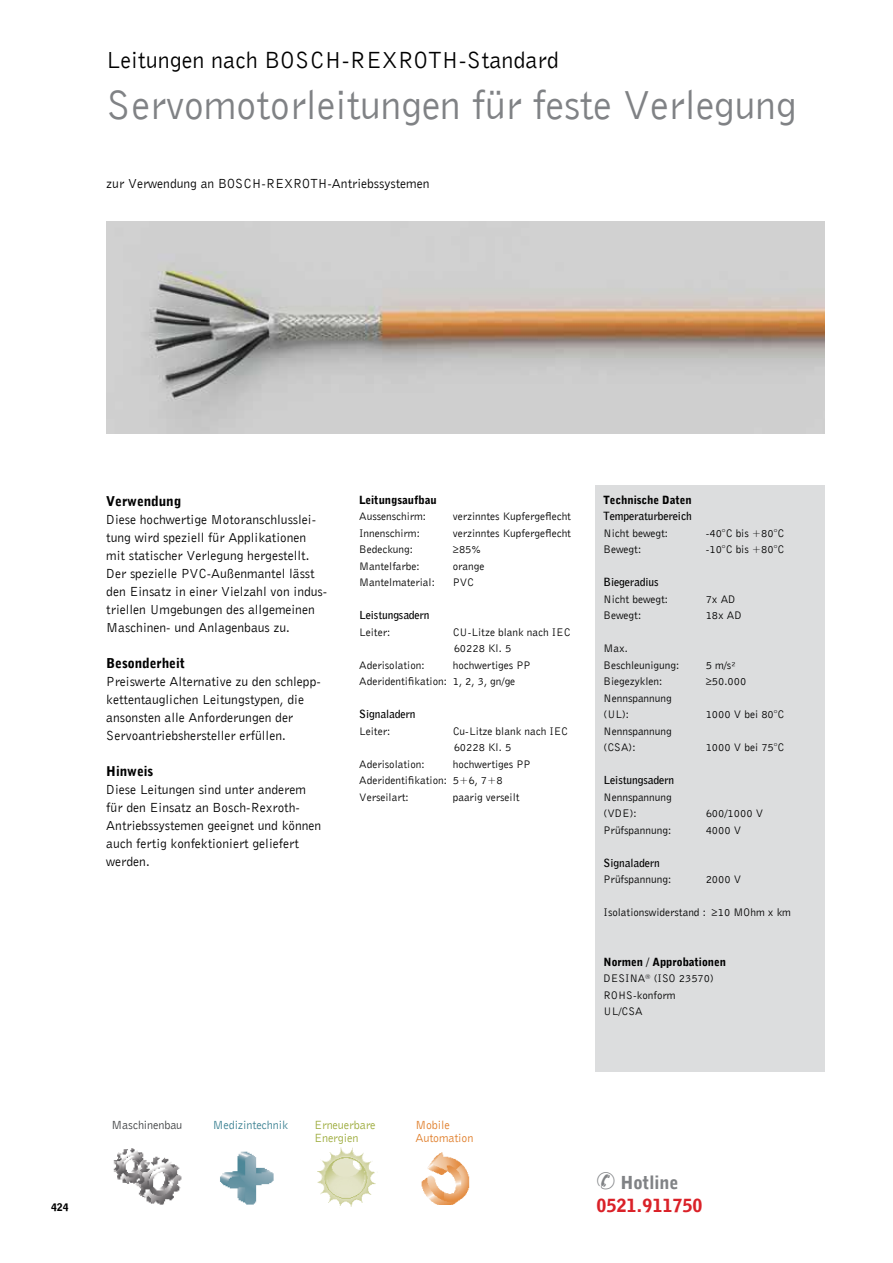
<style>
.page{position:relative;width:893px;height:1263px;background:#fff}
.page>*{position:absolute;margin:0;border:0;box-sizing:border-box;transform-origin:0 0}
.t1{font:42px "Bell Gothic BT Roman";letter-spacing:-.01em;color:#808285}
.t2{font:24px "Bell Gothic BT Roman";color:#000}
.t3{font:18px/22.5px "Bell Gothic BT Black";color:#da2128}
.t4{font:13.5px/18px "Bell Gothic BT Roman";color:#000}
.t5{font:13.5px "Bell Gothic BT Black";color:#000}
.t6{font:12.15px/12.9px "Bell Gothic BT Roman";letter-spacing:-.01em;color:#9cab3b}
.t7{font:12.15px/12.9px "Bell Gothic BT Roman";letter-spacing:-.01em;color:#e07e2a}
.t8{font:12.15px "Bell Gothic BT Roman";letter-spacing:-.01em;color:#3c8293}
.t9{font:12.15px "Bell Gothic BT Roman";letter-spacing:-.01em;color:#414345}
.t10{font:11.25px/16.5px "Bell Gothic BT Roman";color:#000}
.t11{font:11.25px "Bell Gothic BT Bold";color:#000}
.t12{font:11.25px "Bell Gothic BT Black";color:#000}
.t13{font:10.5px "Bell Gothic BT Black";color:#000}
.s1{color:#808285}
</style>
<div class="page">
<img style="left:113px;top:1148px;width:69px;height:57px">
<img style="left:220px;top:1151px;width:54px;height:54px">
<img style="left:317px;top:1147px;width:59px;height:60px">
<img style="left:421px;top:1152px;width:49px;height:53px">
<img style="left:106px;top:221px;width:719px;height:213px">
<div style="left:595px;top:485px;width:230px;height:586px;background:#dcddde"></div>
<h2 class="t2" style="left:106px;top:45px;width:454px">Leitungen nach BOSCH-REXROTH-Standard</h2>
<h1 class="t1" style="left:106px;top:79px;width:692px">Servomotorleitungen für feste Verlegung</h1>
<p class="t4" style="left:106px;top:174px;width:325px">zur Verwendung an BOSCH-REXROTH-Antriebssystemen</p>
<p class="t5" style="left:106px;top:492px;width:77px">Verwendung</p>
<p class="t4" style="left:106px;top:510px;width:223px">Diese hochwertige Motoranschlusslei&shy;tung wird speziell für Applikationen mit statischer Verlegung hergestellt.<br>Der spezielle PVC-Außenmantel lässt den Einsatz in einer Vielzahl von indus&shy;triellen Umgebungen des allgemeinen Maschinen- und Anlagenbaus zu.</p>
<p class="t5" style="left:106px;top:654px;width:80px">Besonderheit</p>
<p class="t4" style="left:106px;top:672px;width:216px">Preiswerte Alternative zu den schlepp&shy;kettentauglichen Leitungstypen, die ansonsten alle Anforderungen der Servoantriebshersteller erfüllen.</p>
<p class="t5" style="left:106px;top:762px;width:49px">Hinweis</p>
<p class="t4" style="left:106px;top:780px;width:217px">Diese Leitungen sind unter anderem für den Einsatz an Bosch-Rexroth-<br>Antriebssystemen geeignet und können auch fertig konfektioniert geliefert werden.</p>
<p class="t12" style="left:359px;top:493px;width:79px">Leitungsaufbau</p>
<p class="t10" style="left:359px;top:508px;width:68px">Aussenschirm:</p>
<p class="t10" style="left:453px;top:508px;width:120px">verzinntes Kupfergeflecht</p>
<p class="t10" style="left:359px;top:525px;width:62px">Innenschirm:</p>
<p class="t10" style="left:453px;top:525px;width:120px">verzinntes Kupfergeflecht</p>
<p class="t10" style="left:359px;top:541px;width:55px">Bedeckung:</p>
<p class="t10" style="left:453px;top:541px;width:30px">≥85%</p>
<p class="t10" style="left:359px;top:558px;width:62px">Mantelfarbe:</p>
<p class="t10" style="left:453px;top:558px;width:33px">orange</p>
<p class="t10" style="left:359px;top:574px;width:77px">Mantelmaterial:</p>
<p class="t10" style="left:453px;top:574px;width:23px">PVC</p>
<p class="t11" style="left:359px;top:608px;width:72px">Leistungsadern</p>
<p class="t10" style="left:359px;top:624px;width:33px">Leiter:</p>
<p class="t10" style="left:453px;top:624px;width:119px">CU-Litze blank nach IEC<br>60228 Kl. 5</p>
<p class="t10" style="left:359px;top:657px;width:67px">Aderisolation:</p>
<p class="t10" style="left:359px;top:657px;width:173px;text-indent:94px">hochwertiges PP<br>Aderidentifikation: 1, 2, 3, gn/ge</p>
<p class="t11" style="left:359px;top:707px;width:58px">Signaladern</p>
<p class="t10" style="left:359px;top:723px;width:33px">Leiter:</p>
<p class="t10" style="left:453px;top:723px;width:117px">Cu-Litze blank nach IEC<br>60228 Kl. 5</p>
<p class="t10" style="left:359px;top:756px;width:67px">Aderisolation:</p>
<p class="t10" style="left:359px;top:756px;width:173px;text-indent:94px">hochwertiges PP<br>Aderidentifikation: 5+6, 7+8<br>Verseilart:</p>
<p class="t10" style="left:453px;top:789px;width:68px">paarig verseilt</p>
<p class="t12" style="left:604px;top:493px;width:89px">Technische Daten</p>
<p class="t11" style="left:604px;top:509px;width:89px">Temperaturbereich</p>
<p class="t10" style="left:604px;top:525px;width:66px">Nicht bewegt:</p>
<p class="t10" style="left:706px;top:525px;width:80px">-40°C bis +80°C</p>
<p class="t10" style="left:604px;top:541px;width:39px">Bewegt:</p>
<p class="t10" style="left:706px;top:541px;width:80px">-10°C bis +80°C</p>
<p class="t11" style="left:604px;top:575px;width:57px">Biegeradius</p>
<p class="t10" style="left:604px;top:591px;width:66px">Nicht bewegt:</p>
<p class="t10" style="left:706px;top:591px;width:31px">7x AD</p>
<p class="t10" style="left:604px;top:607px;width:39px">Bewegt:</p>
<p class="t10" style="left:706px;top:607px;width:38px">18x AD</p>
<p class="t10" style="left:604px;top:640px;width:77px">Max.<br>Beschleunigung:</p>
<p class="t10" style="left:706px;top:657px;width:31px">5 m/s²</p>
<p class="t10" style="left:604px;top:673px;width:60px">Biegezyklen:</p>
<p class="t10" style="left:706px;top:673px;width:42px">≥50.000</p>
<p class="t10" style="left:604px;top:690px;width:70px">Nennspannung (UL):</p>
<p class="t10" style="left:706px;top:706px;width:80px">1000 V bei 80°C</p>
<p class="t10" style="left:604px;top:723px;width:70px">Nennspannung (CSA):</p>
<p class="t11" style="left:604px;top:773px;width:72px">Leistungsadern</p>
<p class="t10" style="left:604px;top:789px;width:70px">Nennspannung (VDE):</p>
<p class="t10" style="left:706px;top:739px;width:80px">1000 V bei 75°C</p>
<p class="t10" style="left:706px;top:805px;width:59px">600/1000 V</p>
<p class="t10" style="left:604px;top:822px;width:69px">Prüfspannung:</p>
<p class="t10" style="left:706px;top:822px;width:37px">4000 V</p>
<p class="t11" style="left:604px;top:855px;width:58px">Signaladern</p>
<p class="t10" style="left:604px;top:871px;width:69px">Prüfspannung:</p>
<p class="t10" style="left:706px;top:871px;width:37px">2000 V</p>
<p class="t10" style="left:604px;top:904px;width:189px">Isolationswiderstand : ≥10 MOhm x km</p>
<p class="t12" style="left:604px;top:955px;width:124px">Normen / Approbationen</p>
<p class="t10" style="left:604px;top:970px;width:112px">DESINA<sup>®</sup> (ISO 23570)<br>ROHS-konform<br>UL/CSA</p>
<p class="t13" style="left:51px;top:1201px;width:19px">424</p>
<p class="t9" style="left:111px;top:1117px;width:72px">Maschinenbau</p>
<p class="t8" style="left:213px;top:1117px;width:77px">Medizintechnik</p>
<p class="t6" style="left:314px;top:1118px;width:63px">Erneuerbare<br>Energien</p>
<p class="t7" style="left:415px;top:1118px;width:59px">Mobile<br>Automation</p>
<h3 class="t3" style="left:596px;top:1171px;width:108px"><span class="s1">✆ Hotline<br></span>0521.911750</h3>
</div>
